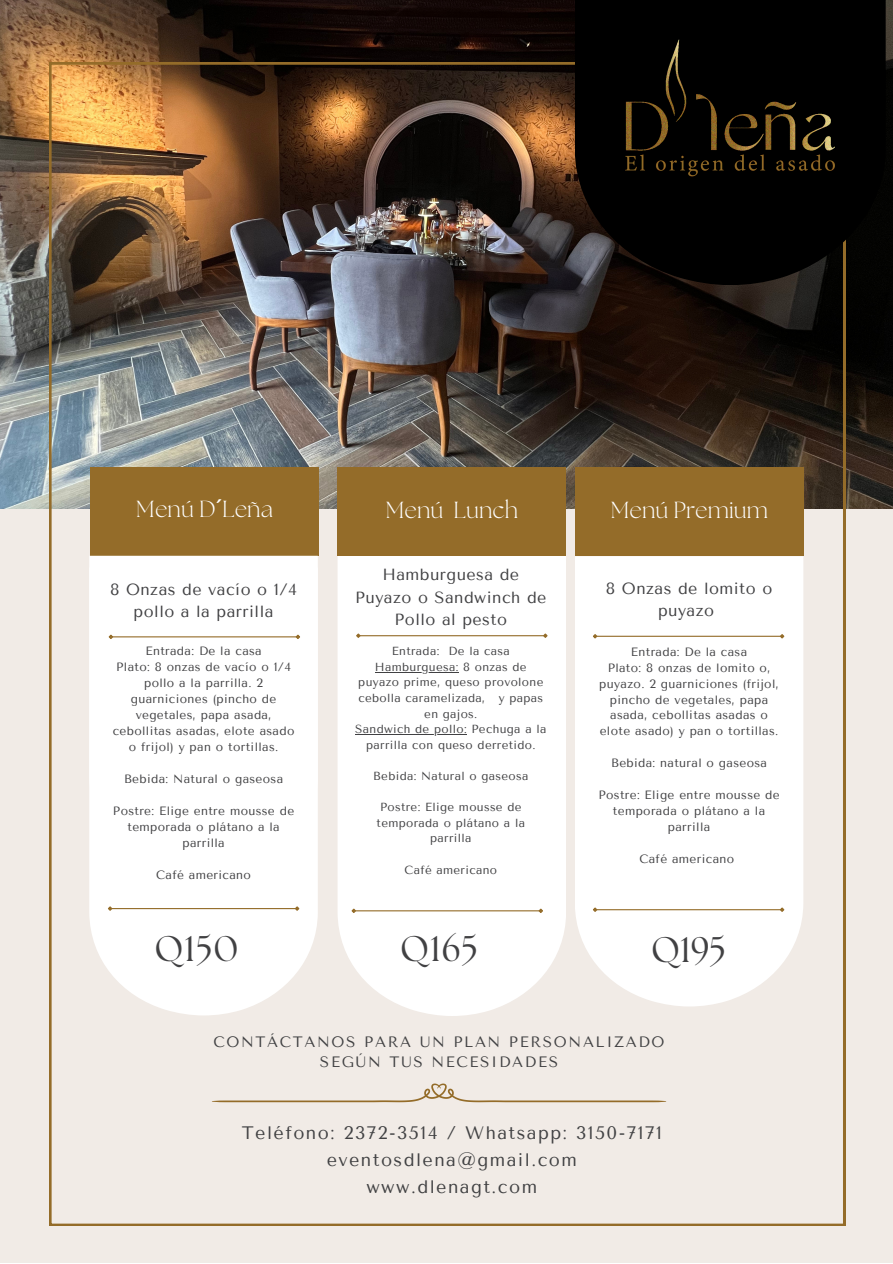
<style>
.page{position:relative;width:893px;height:1264px;background:#fff}
.page>*{position:absolute;margin:0;border:0;box-sizing:border-box;transform-origin:0 0}
.t1{font:35.55px "The Seasons";letter-spacing:.03em;color:#414143}
.t2{font:300 35.25px "The Seasons";color:#414143}
.t3{font:300 23.25px "The Seasons";color:#fff}
.t4{font:18px "Tenor Sans";letter-spacing:.08em;color:#414143}
.t5{font:16.05px/22.5px "Tenor Sans";letter-spacing:.03em;color:#414143;text-align:center}
.t6{font:15px "Tenor Sans";letter-spacing:.11em;color:#414143}
.t7{font:12px/16px "Tenor Sans";letter-spacing:.03em;color:#414143;text-align:center}
.t8{font:11.7px/15.6px "Tenor Sans";letter-spacing:.03em;color:#414143;text-align:center}
.s1{font-family:"Noto Sans";font-weight:400}
</style>
<div class="page">
<div style="left:0;top:0;width:892px;height:1262px;background:#f1ebe6"></div>
<img style="left:0;top:0;width:892px;height:508px">
<img style="left:49px;top:62px;width:796px;height:1163px">
<svg style="left:575px;top:0;width:310px;height:285px;background:#050504"></svg>
<div style="left:337px;top:467px;width:229px;height:89px;background:#946c29"></div>
<div style="left:90px;top:467px;width:228px;height:88px;background:#946c29"></div>
<div style="left:575px;top:467px;width:228px;height:89px;background:#946c29"></div>
<svg style="left:89px;top:555px;width:229px;height:12px;background:#f8f5f1"></svg>
<div style="left:574px;top:556px;width:229px;height:450px;background:#fff"></div>
<hr style="left:596px;top:635px;width:184px;height:2px;background:#946c29">
<svg style="left:591px;top:633px;width:7px;height:6px"></svg>
<svg style="left:778px;top:633px;width:7px;height:6px"></svg>
<hr style="left:596px;top:909px;width:184px;height:1px;background:#946c29">
<svg style="left:591px;top:906px;width:7px;height:7px"></svg>
<svg style="left:778px;top:906px;width:7px;height:7px"></svg>
<svg style="left:212px;top:1083px;width:454px;height:19px"></svg>
<img style="left:607px;top:26px;width:245px;height:163px">
<div style="left:89px;top:567px;width:229px;height:448px;background:#fff"></div>
<hr style="left:112px;top:636px;width:184px;height:1px;background:#946c29">
<svg style="left:108px;top:632px;width:6px;height:8px"></svg>
<svg style="left:294px;top:632px;width:7px;height:8px"></svg>
<hr style="left:355px;top:910px;width:184px;height:1px;background:#946c29">
<svg style="left:350px;top:907px;width:7px;height:7px"></svg>
<svg style="left:537px;top:907px;width:7px;height:7px"></svg>
<hr style="left:111px;top:908px;width:185px;height:1px;background:#946c29">
<svg style="left:107px;top:905px;width:6px;height:9px"></svg>
<svg style="left:294px;top:905px;width:6px;height:9px"></svg>
<hr style="left:360px;top:635px;width:184px;height:1px;background:#946c29">
<svg style="left:355px;top:632px;width:6px;height:7px"></svg>
<svg style="left:542px;top:632px;width:6px;height:7px"></svg>
<p class="t3" style="left:136px;top:499px;width:138px">Menú D<span class="s1">´</span>Leña</p>
<p class="t3" style="left:385px;top:499px;width:134px">Menú Lunch</p>
<p class="t3" style="left:610px;top:499px;width:159px">Menú Premium</p>
<p class="t5" style="left:120px;top:576px;width:168px">6 Onzas de lomito o</p>
<p class="t5" style="left:110px;top:578px;width:188px">8 Onzas de vacío o 1/4 pollo a la parrilla</p>
<p class="t7" style="left:145px;top:643px;width:118px">Entrada: De la casa</p>
<p class="t7" style="left:113px;top:659px;width:183px">Plato: 8 onzas de vacío o 1/4 pollo a la parrilla. 2 guarniciones (pincho de vegetales, papa asada, cebollitas asadas, elote asado o frijol) y pan o tortillas.</p>
<p class="t7" style="left:124px;top:771px;width:161px">Bebida: Natural o gaseosa</p>
<p class="t7" style="left:113px;top:802px;width:183px">Postre: Elige entre mousse de temporada o plátano a la parrilla</p>
<p class="t7" style="left:156px;top:866px;width:96px">Café americano</p>
<p class="t7" style="left:126px;top:717px;width:158px">dictum varius ipsum. Duis</p>
<p class="t2" style="left:147px;top:792px;width:114px">2500 €</p>
<p class="t5" style="left:355px;top:563px;width:193px">Hamburguesa de<br>Puyazo o Sandwinch de<br>Pollo al pesto</p>
<p class="t8" style="left:392px;top:643px;width:119px">Entrada: De la casa</p>
<p class="t8" style="left:358px;top:659px;width:187px">Hamburguesa: 8 onzas de puyazo prime, queso provolone cebolla caramelizada, y papas en gajos.</p>
<p class="t8" style="left:355px;top:721px;width:193px">Sandwich de pollo: Pechuga a la parrilla con queso derretido.</p>
<p class="t8" style="left:373px;top:768px;width:157px">Bebida: Natural o gaseosa</p>
<p class="t8" style="left:376px;top:799px;width:150px">Postre: Elige mousse de temporada o plátano a la parrilla</p>
<p class="t8" style="left:404px;top:861px;width:94px">Café americano</p>
<p class="t1" style="left:154px;top:932px;width:85px">Q150</p>
<p class="t1" style="left:400px;top:932px;width:79px">Q165</p>
<p class="t5" style="left:606px;top:577px;width:168px">8 Onzas de lomito o puyazo</p>
<p class="t7" style="left:631px;top:643px;width:118px">Entrada: De la casa</p>
<p class="t7" style="left:599px;top:659px;width:181px">Plato: 8 onzas de lomito o, puyazo. 2 guarniciones (frijol, pincho de vegetales, papa asada, cebollitas asadas o elote asado) y pan o tortillas.</p>
<p class="t7" style="left:611px;top:755px;width:157px">Bebida: natural o gaseosa</p>
<p class="t7" style="left:598px;top:787px;width:183px">Postre: Elige entre mousse de temporada o plátano a la parrilla</p>
<p class="t7" style="left:639px;top:851px;width:96px">Café americano</p>
<p class="t1" style="left:651px;top:933px;width:76px">Q195</p>
<p class="t6" style="left:213px;top:1033px;width:452px">CONTÁCTANOS PARA UN PLAN PERSONALIZADO</p>
<p class="t6" style="left:320px;top:1053px;width:239px">SEGÚN TUS NECESIDADES</p>
<p class="t4" style="left:242px;top:1122px;width:421px">Teléfono: 2372-3514 / Whatsapp: 3150-7171</p>
<p class="t4" style="left:326px;top:1149px;width:252px">eventosdlena@gmail.com</p>
<p class="t4" style="left:366px;top:1175px;width:172px">www.dlenagt.com</p>
</div>
